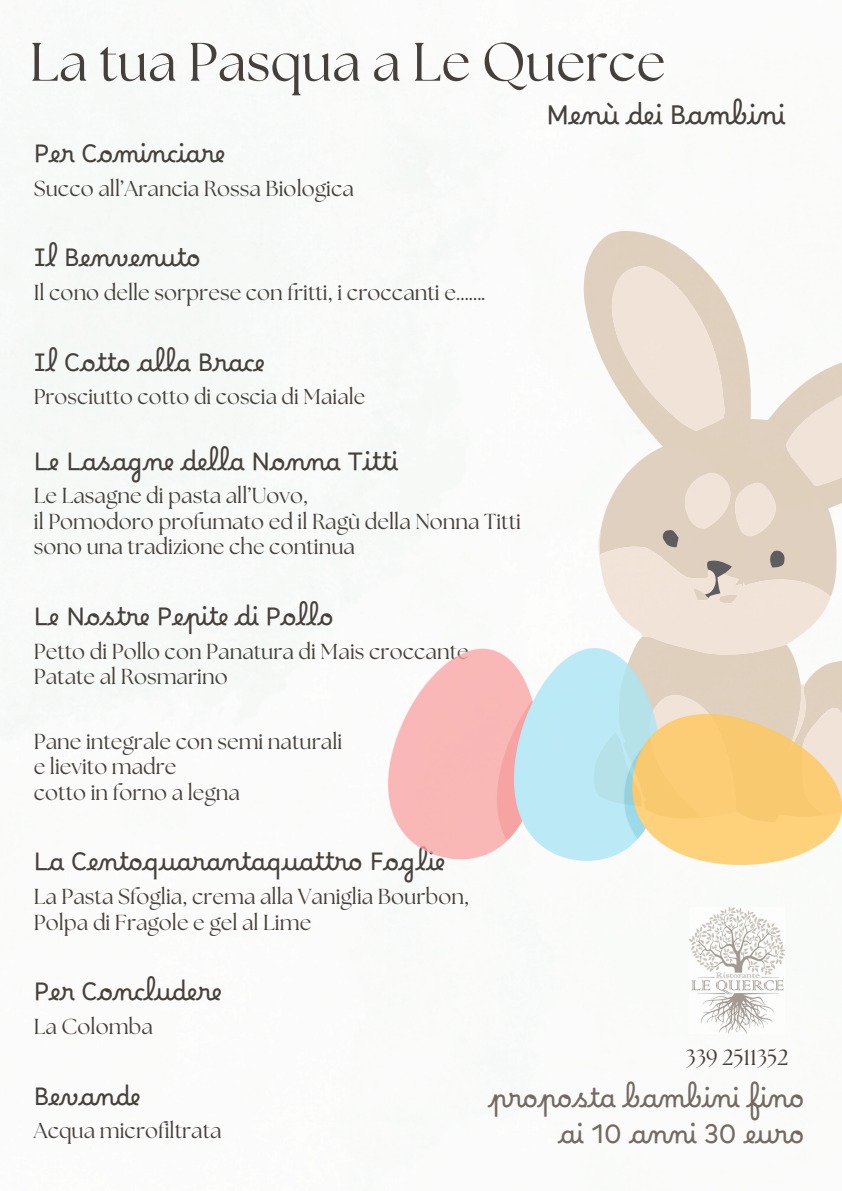
<style>
.page{position:relative;width:842px;height:1191px;background:#fff}
.page>*{position:absolute;margin:0;border:0;box-sizing:border-box;transform-origin:0 0}
.t1{font:54px "The Seasons";color:#45403b}
.t2{font:26px/36px "Borel";color:#564a40;text-align:right}
.t3{font:26px "Borel";color:#45403b}
.t4{font:24.3px "Borel";color:#45403b}
.t5{font:22px "The Seasons";color:#45403b}
.t6{font:21.6px "The Seasons";color:#45403b}
.t7{font:21.5px "The Seasons";color:#45403b}
</style>
<div class="page">
<img style="left:689px;top:907px;width:95px;height:126px">
<svg style="left:583px;top:231px;width:117px;height:114px;fill:#dfd0bf"></svg>
<svg style="left:596px;top:265px;width:246px;height:384px"></svg>
<img style="left:389px;top:649px;width:453px;height:215px">
<h1 class="t1" style="left:30px;top:37px;width:637px">La tua Pasqua a Le Querce</h1>
<p class="t4" style="left:34px;top:139px;width:192px">Per Cominciare</p>
<p class="t6" style="left:34px;top:178px;width:322px">Succo all’Arancia Rossa Biologica</p>
<p class="t4" style="left:34px;top:244px;width:168px">Il Benvenuto</p>
<p class="t6" style="left:34px;top:283px;width:453px">Il cono delle sorprese con fritti, i croccanti e…….</p>
<p class="t4" style="left:34px;top:348px;width:232px">Il Cotto alla Brace</p>
<p class="t7" style="left:34px;top:387px;width:333px">Prosciutto cotto di coscia di Maiale</p>
<p class="t4" style="left:34px;top:447px;width:365px">Le Lasagne della Nonna Titti</p>
<p class="t6" style="left:34px;top:486px;width:276px">Le Lasagne di pasta all’Uovo,</p>
<p class="t6" style="left:34px;top:511px;width:489px">il Pomodoro profumato ed il Ragù della Nonna Titti</p>
<p class="t6" style="left:34px;top:537px;width:323px">sono una tradizione che continua</p>
<p class="t4" style="left:34px;top:602px;width:301px">Le Nostre Pepite di Pollo</p>
<p class="t6" style="left:34px;top:641px;width:436px">Petto di Pollo con Panatura di Mais croccante</p>
<p class="t6" style="left:34px;top:667px;width:195px">Patate al Rosmarino</p>
<p class="t6" style="left:34px;top:731px;width:310px">Pane integrale con semi naturali</p>
<p class="t6" style="left:34px;top:757px;width:144px">e lievito madre</p>
<p class="t6" style="left:34px;top:782px;width:208px">cotto in forno a legna</p>
<p class="t4" style="left:34px;top:847px;width:413px">La Centoquarantaquattro Foglie</p>
<p class="t6" style="left:34px;top:886px;width:437px">La Pasta Sfoglia, crema alla Vaniglia Bourbon,</p>
<p class="t6" style="left:34px;top:912px;width:279px">Polpa di Fragole e gel al Lime</p>
<p class="t4" style="left:34px;top:977px;width:189px">Per Concludere</p>
<p class="t6" style="left:34px;top:1016px;width:121px">La Colomba</p>
<p class="t3" style="left:546px;top:99px;width:240px">Menù dei Bambini</p>
<h2 class="t4" style="left:34px;top:1081px;width:108px">Bevande</h2>
<p class="t6" style="left:34px;top:1120px;width:189px">Acqua microfiltrata</p>
<p class="t5" style="left:686px;top:1046px;width:104px">339 2511352</p>
<p class="t2" style="left:489px;top:1080px;width:317px">proposta bambini fino ai 10 anni 30 euro</p>
</div>
